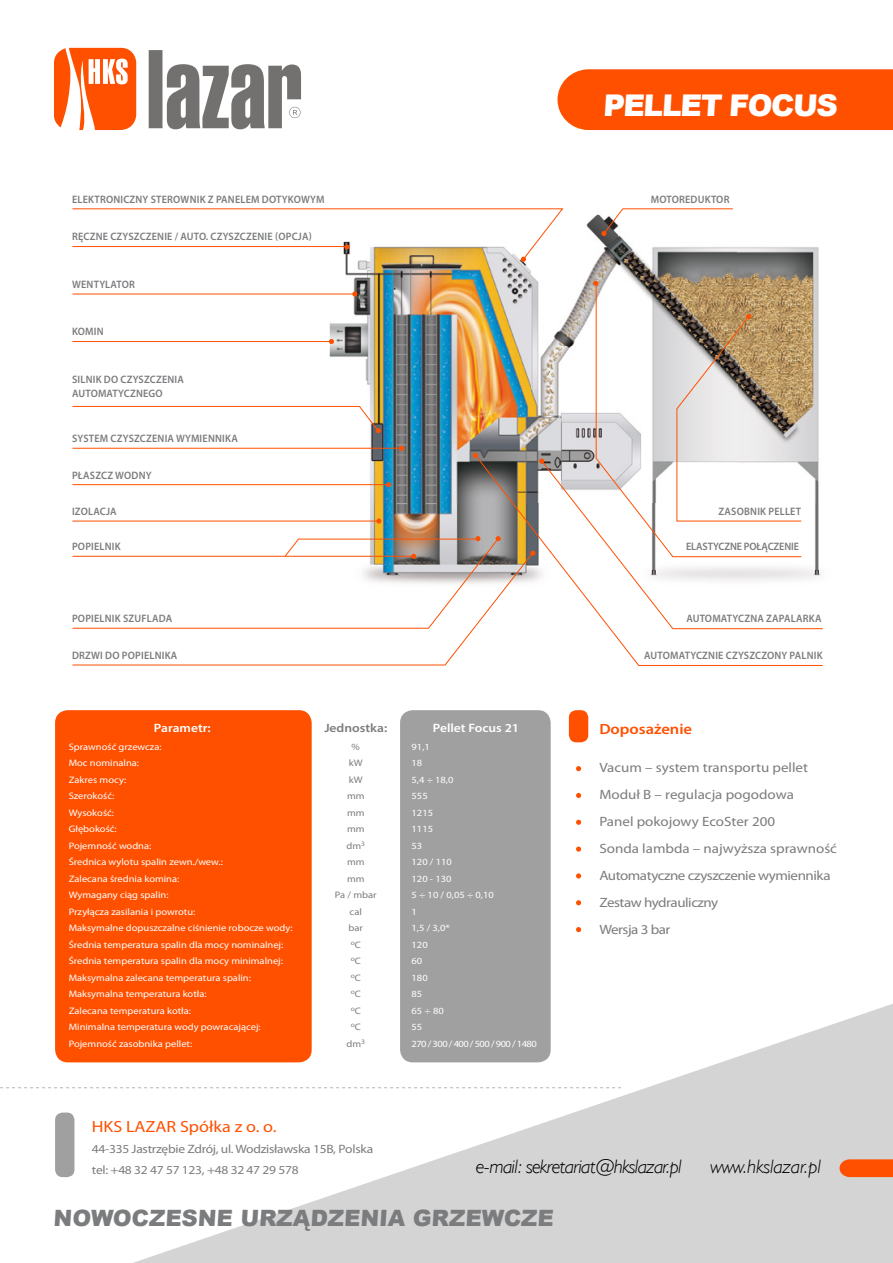
<style>
.page{position:relative;width:893px;height:1263px;background:#fff}
.page>*{position:absolute;margin:0;border:0;box-sizing:border-box;transform-origin:0 0}
.t1{font:900 30px "Arial";color:#fff}
.t2{font:900 22.5px "Arial";color:#7b7c7e}
.t3{font:italic 19.5px "Humanst 521 Lt EU";letter-spacing:-.03em;color:#000}
.t4{font:italic 19.5px "Humanst 521 Lt EU";color:#000}
.t5{font:16.2px "Myriad Pro";color:#ff5000;scale:1.11 1}
.t6{font:600 14.85px "Myriad Pro";color:#ff5000;scale:1.11 1}
.t7{font:13.5px/27px "Myriad Pro";color:#7b7c7e;scale:1.11 1}
.t8{font:12.15px/21px "Myriad Pro";letter-spacing:-.02em;color:#7b7c7e;scale:1.11 1}
.t9{font:600 12.15px "Myriad Pro";color:#fff;scale:1.11 1}
.t10{font:600 12.15px "Myriad Pro";color:#7b7c7e;scale:1.11 1}
.t11{font:600 10.8px/14.4px "Myriad Pro";letter-spacing:.02em;color:#7b7c7e;scale:.94 1}
.t12{font:600 10.8px "Myriad Pro";letter-spacing:-.01em;color:#7b7c7e;scale:.94 1}
.t13{font:9.45px/16.5px "Myriad Pro";color:#fff;scale:1.11 1}
.t14{font:9.45px/16.5px "Myriad Pro";color:#7b7c7e;text-align:center;scale:1.11 1}
.t15{font:6.75px "Myriad Pro";color:#7b7c7e;scale:1.11 1}
.s1{font-size:9.45px}
</style>
<div class="page">
<div style="left:557px;top:69px;width:336px;height:61px;background:#ff5000"></div>
<img style="left:327px;top:214px;width:492px;height:322px">
<hr style="left:72px;top:294px;width:283px;height:1px;background:#ff5000">
<hr style="left:72px;top:341px;width:259px;height:1px;background:#ff5000">
<hr style="left:72px;top:448px;width:329px;height:1px;background:#ff5000">
<hr style="left:72px;top:484px;width:317px;height:1px;background:#ff5000">
<hr style="left:72px;top:521px;width:308px;height:1px;background:#ff5000">
<svg style="left:72px;top:629px;width:402px;height:37px"></svg>
<svg style="left:474px;top:454px;width:349px;height:212px"></svg>
<svg style="left:541px;top:460px;width:282px;height:170px"></svg>
<div style="left:400px;top:710px;width:151px;height:352px;background:#a0a0a0;border-radius:13px"></div>
<div style="left:55px;top:710px;width:257px;height:352px;background:#ff5000;border-radius:13px"></div>
<div style="left:569px;top:710px;width:19px;height:32px;background:#ff5000;border-radius:8px"></div>
<svg style="left:576px;top:766px;width:5px;height:5px"></svg>
<svg style="left:576px;top:793px;width:5px;height:5px"></svg>
<svg style="left:576px;top:820px;width:5px;height:5px"></svg>
<svg style="left:576px;top:846px;width:5px;height:6px"></svg>
<svg style="left:530px;top:551px;width:5px;height:5px"></svg>
<svg style="left:376px;top:518px;width:5px;height:6px"></svg>
<svg style="left:386px;top:482px;width:5px;height:5px"></svg>
<svg style="left:399px;top:446px;width:5px;height:5px"></svg>
<svg style="left:72px;top:405px;width:309px;height:28px"></svg>
<svg style="left:329px;top:339px;width:5px;height:5px"></svg>
<svg style="left:352px;top:291px;width:5px;height:6px"></svg>
<svg style="left:72px;top:208px;width:492px;height:55px"></svg>
<svg style="left:601px;top:208px;width:133px;height:28px"></svg>
<svg style="left:539px;top:459px;width:5px;height:5px"></svg>
<svg style="left:473px;top:453px;width:5px;height:5px"></svg>
<svg style="left:72px;top:536px;width:429px;height:93px"></svg>
<svg style="left:595px;top:282px;width:207px;height:276px"></svg>
<svg style="left:593px;top:281px;width:5px;height:5px"></svg>
<svg style="left:576px;top:873px;width:5px;height:5px"></svg>
<svg style="left:576px;top:900px;width:5px;height:5px"></svg>
<svg style="left:576px;top:927px;width:5px;height:5px"></svg>
<svg style="left:54px;top:48px;width:82px;height:82px"></svg>
<svg style="left:149px;top:50px;width:152px;height:79px"></svg>
<svg style="left:132px;top:1004px;width:761px;height:259px;fill:#d5d4d4"></svg>
<svg style="left:839px;top:1159px;width:54px;height:18px"></svg>
<svg style="left:0;top:1087px;width:621px;height:1px"></svg>
<div style="left:55px;top:1112px;width:19px;height:65px;background:#a0a0a0;border-radius:8px"></div>
<h1 class="t1" style="left:603px;top:84px;width:239px">PELLET FOCUS</h1>
<p class="t11" style="left:72px;top:191px;width:270px">ELEKTRONICZNY STEROWNIK Z PANELEM DOTYKOWYM</p>
<p class="t11" style="left:651px;top:191px;width:85px">MOTOREDUKTOR</p>
<p class="t11" style="left:72px;top:229px;width:257px">RĘCZNE CZYSZCZENIE / AUTO. CZYSZCZENIE (OPCJA)</p>
<p class="t11" style="left:72px;top:277px;width:68px">WENTYLATOR</p>
<p class="t11" style="left:72px;top:324px;width:35px">KOMIN</p>
<p class="t11" style="left:72px;top:372px;width:121px">SILNIK DO CZYSZCZENIA<br>AUTOMATYCZNEGO</p>
<p class="t11" style="left:72px;top:431px;width:178px">SYSTEM CZYSZCZENIA WYMIENNIKA</p>
<p class="t11" style="left:72px;top:467px;width:86px">PŁASZCZ WODNY</p>
<p class="t11" style="left:72px;top:504px;width:49px">IZOLACJA</p>
<p class="t11" style="left:72px;top:539px;width:53px">POPIELNIK</p>
<p class="t11" style="left:718px;top:504px;width:89px">ZASOBNIK PELLET</p>
<p class="t12" style="left:686px;top:540px;width:122px">ELASTYCZNE POŁĄCZENIE</p>
<p class="t11" style="left:72px;top:611px;width:108px">POPIELNIK SZUFLADA</p>
<p class="t11" style="left:72px;top:648px;width:114px">DRZWI DO POPIELNIKA</p>
<p class="t11" style="left:644px;top:648px;width:191px">AUTOMATYCZNIE CZYSZCZONY PALNIK</p>
<p class="t11" style="left:686px;top:611px;width:145px">AUTOMATYCZNA ZAPALARKA</p>
<p class="t9" style="left:154px;top:720px;width:53px">Parametr:</p>
<p class="t13" style="left:69px;top:738px;width:203px">Sprawność grzewcza:<br>Moc nominalna:<br>Zakres mocy:<br>Szerokość:<br>Wysokość:<br>Głębokość:<br>Pojemność wodna:<br>Średnica wylotu spalin zewn./wew.:<br>Zalecana średnia komina:<br>Wymagany ciąg spalin:<br>Przyłącza zasilania i powrotu:<br>Maksymalne dopuszczalne ciśnienie robocze wody:<br>Średnia temperatura spalin dla mocy nominalnej:<br>Średnia temperatura spalin dla mocy minimalnej:<br>Maksymalna zalecana temperatura spalin:<br>Maksymalna temperatura kotła:<br>Zalecana temperatura kotła:<br>Minimalna temperatura wody powracającej:<br>Pojemność zasobnika pellet:</p>
<p class="t10" style="left:324px;top:720px;width:58px">Jednostka:</p>
<p class="t14" style="left:335px;top:738px;width:39px">%<br>kW<br>kW<br>mm<br>mm<br>mm<br>dm<sup>3<br></sup>mm<br>mm<br>Pa / mbar cal<br>bar</p>
<p class="t15" style="left:351px;top:938px;width:11px">o<span class="s1">C</span></p>
<p class="t15" style="left:351px;top:954px;width:11px">o<span class="s1">C</span></p>
<p class="t15" style="left:351px;top:971px;width:11px">o<span class="s1">C</span></p>
<p class="t15" style="left:351px;top:987px;width:11px">o<span class="s1">C</span></p>
<p class="t15" style="left:351px;top:1004px;width:11px">o<span class="s1">C</span></p>
<p class="t15" style="left:351px;top:1020px;width:11px">o<span class="s1">C</span></p>
<p class="t14" style="left:346px;top:1035px;width:18px">dm<sup>3</sup></p>
<p class="t9" style="left:433px;top:720px;width:79px">Pellet Focus 21</p>
<p class="t13" style="left:412px;top:738px;width:114px">91,1<br>18<br>5,4 ÷ 18,0<br>555<br>1215<br>1115<br>53<br>120 / 110<br>120 - 130<br>5 ÷ 10 / 0,05 ÷ 0,10<br>1<br>1,5 / 3,0*<br>120<br>60<br>180<br>85<br>65 ÷ 80<br>55<br>270 / 300 / 400 / 500 / 900 / 1480</p>
<h3 class="t6" style="left:599px;top:719px;width:85px">Doposażenie</h3>
<h3 class="t7" style="left:599px;top:754px;width:216px">Vacum – system transportu pellet<br>Moduł B – regulacja pogodowa<br>Panel pokojowy EcoSter 200<br>Sonda lambda – najwyższa sprawność<br>Automatyczne czyszczenie wymiennika<br>Zestaw hydrauliczny<br>Wersja 3 bar</h3>
<h3 class="t5" style="left:92px;top:1116px;width:168px">HKS LAZAR Spółka z o. o.</h3>
<p class="t8" style="left:92px;top:1138px;width:255px">44-335 Jastrzębie Zdrój, ul. Wodzisławska 15B, Polska tel: +48 32 47 57 123, +48 32 47 29 578</p>
<h2 class="t2" style="left:53px;top:1202px;width:504px">NOWOCZESNE URZĄDZENIA GRZEWCZE</h2>
<h3 class="t3" style="left:476px;top:1155px;width:208px">e-mail: sekretariat@hkslazar.pl</h3>
<h3 class="t4" style="left:711px;top:1155px;width:112px">www.hkslazar.pl</h3>
</div>
